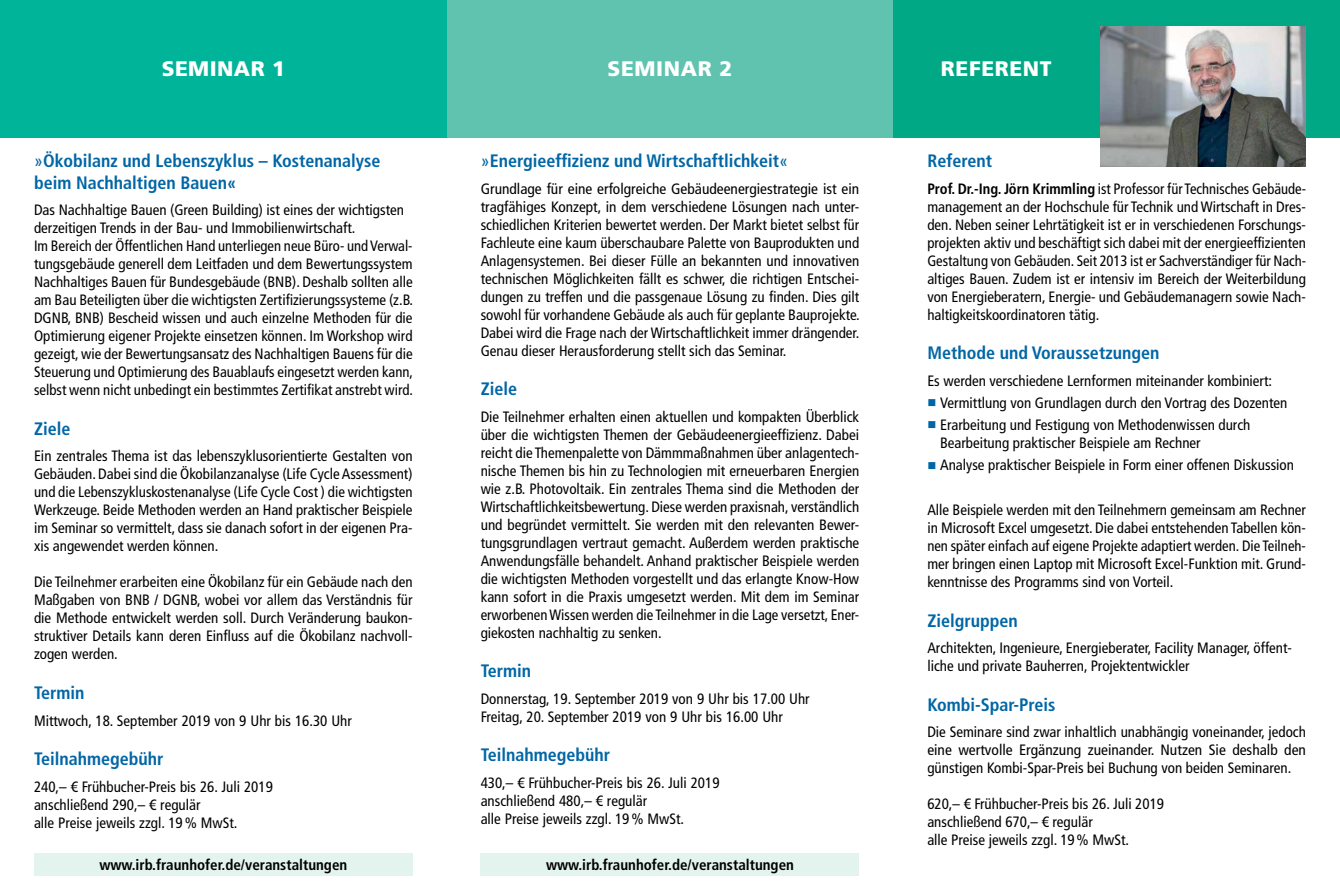
<style>
.page{position:relative;width:1340px;height:893px;background:#fff}
.page>*{position:absolute;margin:0;border:0;box-sizing:border-box;transform-origin:0 0}
.t1{font:900 21px "Frutiger LT Std";letter-spacing:.03em;color:#fff}
.t2{font:700 condensed 18px/21.6px "Frutiger LT Std";color:#0066a6}
.t3{font:condensed 15px/18px "Frutiger LT Std";color:#000}
.t4{font:700 condensed 15px "Frutiger LT Std";color:#000}
.s1{font-weight:400}
.s2{font-weight:700}
.s3{color:#0066a6}
</style>
<div class="page">
<div style="left:0;top:0;width:457px;height:137px;background:#00b49a"></div>
<div style="left:447px;top:0;width:453px;height:137px;background:#5fc3af"></div>
<div style="left:34px;top:853px;width:378px;height:22px;background:#e3f3ee"></div>
<div style="left:480px;top:853px;width:379px;height:22px;background:#e3f3ee"></div>
<div style="left:893px;top:0;width:446px;height:137px;background:#00a886"></div>
<img style="left:1100px;top:26px;width:205px;height:141px">
<h1 class="t1" style="left:607px;top:56px;width:126px">SEMINAR 2</h1>
<h1 class="t1" style="left:162px;top:56px;width:124px">SEMINAR 1</h1>
<h1 class="t1" style="left:941px;top:56px;width:112px">REFERENT</h1>
<p class="t2" style="left:34px;top:150px;width:348px"><span class="s1">»</span>Ökobilanz und Lebenszyklus – Kostenanalyse beim Nachhaltigen Bauen«</p>
<p class="t3" style="left:34px;top:201px;width:381px">Das Nachhaltige Bauen (Green Building) ist eines der wichtigsten derzeitigen Trends in der Bau- und Immobilienwirtschaft.<br>Im Bereich der Öffentlichen Hand unterliegen neue Büro- und Verwal&shy;tungsgebäude generell dem Leitfaden und dem Bewertungssystem Nachhaltiges Bauen für Bundesgebäude (BNB). Deshalb sollten alle am Bau Beteiligten über die wichtigsten Zertifizierungssysteme (z.B.<br>DGNB, BNB) Bescheid wissen und auch einzelne Methoden für die Optimierung eigener Projekte einsetzen können. Im Workshop wird gezeigt, wie der Bewertungsansatz des Nachhaltigen Bauens für die Steuerung und Optimierung des Bauablaufs eingesetzt werden kann, selbst wenn nicht unbedingt ein bestimmtes Zertifikat anstrebt wird.</p>
<p class="t2" style="left:34px;top:418px;width:38px">Ziele</p>
<p class="t3" style="left:34px;top:447px;width:380px;text-align:justify">Ein zentrales Thema ist das lebenszyklusorientierte Gestalten von Gebäuden. Dabei sind die Ökobilanzanalyse (Life Cycle Assessment) und die Lebenszykluskostenanalyse (Life Cycle Cost ) die wichtigsten Werkzeuge. Beide Methoden werden an Hand praktischer Beispiele im Seminar so vermittelt, dass sie danach sofort in der eigenen Pra&shy;xis angewendet werden können.</p>
<p class="t3" style="left:34px;top:573px;width:380px;text-align:justify">Die Teilnehmer erarbeiten eine Ökobilanz für ein Gebäude nach den Maßgaben von BNB / DGNB, wobei vor allem das Verständnis für die Methode entwickelt werden soll. Durch Veränderung baukon&shy;struktiver Details kann deren Einfluss auf die Ökobilanz nachvoll&shy;zogen werden.</p>
<p class="t2" style="left:34px;top:682px;width:52px">Termin</p>
<p class="t3" style="left:34px;top:711px;width:319px">Mittwoch, 18. September 2019 von 9 Uhr bis 16.30 Uhr</p>
<p class="t2" style="left:34px;top:748px;width:131px">Teilnahmegebühr</p>
<p class="t3" style="left:34px;top:778px;width:240px">240,– € Frühbucher-Preis bis 26. Juli 2019 anschließend 290,– € regulär<br>alle Preise jeweils zzgl. 19% MwSt.</p>
<p class="t2" style="left:480px;top:150px;width:309px"><span class="s1">»</span>Energieeffizienz und Wirtschaftlichkeit<span class="s1">«</span></p>
<p class="t3" style="left:480px;top:179px;width:381px;text-align:justify">Grundlage für eine erfolgreiche Gebäudeenergiestrategie ist ein tragfähiges Konzept, in dem verschiedene Lösungen nach unter&shy;schiedlichen Kriterien bewertet werden. Der Markt bietet selbst für Fachleute eine kaum überschaubare Palette von Bauprodukten und Anlagensystemen. Bei dieser Fülle an bekannten und innovativen technischen Möglichkeiten fällt es schwer, die richtigen Entschei&shy;dungen zu treffen und die passgenaue Lösung zu finden. Dies gilt sowohl für vorhandene Gebäude als auch für geplante Bauprojekte.<br>Dabei wird die Frage nach der Wirtschaftlichkeit immer drängender.<br>Genau dieser Herausforderung stellt sich das Seminar.</p>
<p class="t2" style="left:480px;top:378px;width:38px">Ziele</p>
<p class="t3" style="left:480px;top:408px;width:380px;text-align:justify">Die Teilnehmer erhalten einen aktuellen und kompakten Überblick über die wichtigsten Themen der Gebäudeenergieeffizienz. Dabei reicht die Themenpalette von Dämmmaßnahmen über anlagentech&shy;nische Themen bis hin zu Technologien mit erneuerbaren Energien wie z.B. Photovoltaik. Ein zentrales Thema sind die Methoden der Wirtschaftlichkeitsbewertung. Diese werden praxisnah, verständlich und begründet vermittelt. Sie werden mit den relevanten Bewer&shy;tungsgrundlagen vertraut gemacht. Außerdem werden praktische Anwendungsfälle behandelt. Anhand praktischer Beispiele werden die wichtigsten Methoden vorgestellt und das erlangte Know-How kann sofort in die Praxis umgesetzt werden. Mit dem im Seminar erworbenen Wissen werden die Teilnehmer in die Lage versetzt, Ener&shy;giekosten nachhaltig zu senken.</p>
<p class="t2" style="left:480px;top:660px;width:52px">Termin</p>
<p class="t3" style="left:480px;top:690px;width:330px">Donnerstag, 19. September 2019 von 9 Uhr bis 17.00 Uhr<br>Freitag, 20. September 2019 von 9 Uhr bis 16.00 Uhr</p>
<p class="t2" style="left:480px;top:744px;width:131px">Teilnahmegebühr</p>
<p class="t3" style="left:480px;top:774px;width:240px">430,– € Frühbucher-Preis bis 26. Juli 2019 anschließend 480,– € regulär<br>alle Preise jeweils zzgl. 19% MwSt.</p>
<p class="t4" style="left:99px;top:856px;width:249px">www.irb.fraunhofer.de/veranstaltungen</p>
<p class="t4" style="left:546px;top:856px;width:249px">www.irb.fraunhofer.de/veranstaltungen</p>
<p class="t2" style="left:927px;top:150px;width:66px">Referent</p>
<p class="t3" style="left:927px;top:179px;width:380px;text-align:justify"><span class="s2">Prof. Dr.-Ing. Jörn Krimmling</span> ist Professor für Technisches Gebäude&shy;management an der Hochschule für Technik und Wirtschaft in Dres&shy;den. Neben seiner Lehrtätigkeit ist er in verschiedenen Forschungs&shy;projekten aktiv und beschäftigt sich dabei mit der energieeffizienten Gestaltung von Gebäuden. Seit 2013 ist er Sachverständiger für Nach&shy;altiges Bauen. Zudem ist er intensiv im Bereich der Weiterbildung von Energieberatern, Energie- und Gebäudemanagern sowie Nach&shy;haltigkeitskoordinatoren tätig.</p>
<p class="t2" style="left:927px;top:342px;width:233px">Methode und Voraussetzungen</p>
<p class="t3" style="left:927px;top:372px;width:346px">Es werden verschiedene Lernformen miteinander kombiniert:</p>
<p class="t3" style="left:927px;top:394px;width:361px"><span class="s3">■</span> Vermittlung von Grundlagen durch den Vortrag des Dozenten</p>
<p class="t3" style="left:940px;top:416px;width:312px;text-indent:-13px"><span class="s3">■</span> Erarbeitung und Festigung von Methodenwissen durch<br>Bearbeitung praktischer Beispiele am Rechner</p>
<p class="t3" style="left:927px;top:456px;width:368px"><span class="s3">■</span> Analyse praktischer Beispiele in Form einer offenen Diskussion</p>
<p class="t3" style="left:927px;top:501px;width:380px;text-align:justify">Alle Beispiele werden mit den Teilnehmern gemeinsam am Rechner in Microsoft Excel umgesetzt. Die dabei entstehenden Tabellen kön&shy;nen später einfach auf eigene Projekte adaptiert werden. Die Teilneh&shy;mer bringen einen Laptop mit Microsoft Excel-Funktion mit. Grund&shy;kenntnisse des Programms sind von Vorteil.</p>
<p class="t2" style="left:927px;top:609px;width:92px">Zielgruppen</p>
<p class="t3" style="left:927px;top:639px;width:366px">Architekten, Ingenieure, Energieberater, Facility Manager, öffent&shy;liche und private Bauherren, Projektentwickler</p>
<p class="t2" style="left:927px;top:694px;width:130px">Kombi-Spar-Preis</p>
<p class="t3" style="left:927px;top:723px;width:380px;text-align:justify">Die Seminare sind zwar inhaltlich unabhängig voneinander, jedoch eine wertvolle Ergänzung zueinander. Nutzen Sie deshalb den günstigen Kombi-Spar-Preis bei Buchung von beiden Seminaren.</p>
<p class="t3" style="left:927px;top:795px;width:238px">620,– € Frühbucher-Preis bis 26. Juli 2019 anschließend 670,– € regulär<br>alle Preise jeweils zzgl. 19% MwSt.</p>
</div>
